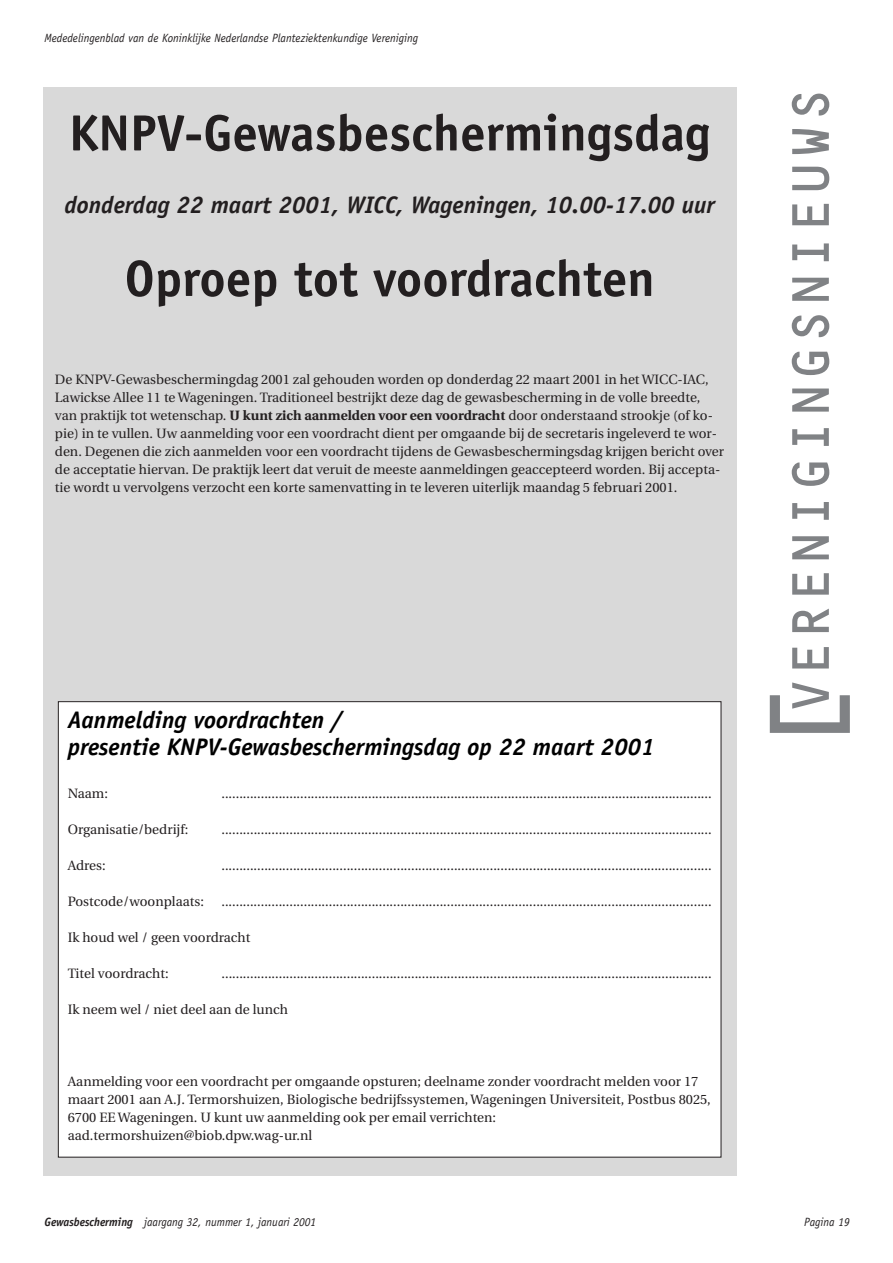
<style>
.page{position:relative;width:893px;height:1263px;background:#fff}
.page>*{position:absolute;margin:0;border:0;box-sizing:border-box;transform-origin:0 0}
.t1{font:108px "OCR C Regular";color:#808285;scale:.95 1}
.t2{font:54px "OCR C Regular";color:#808285;scale:.95 1}
.t3{font:700 51px "Officina Sans";color:#231f20}
.t4{font:italic 700 24px/27px "Officina Sans";color:#000}
.t5{font:italic 700 24px "Officina Sans";color:#231f20}
.t6{font:13.5px/18px "Utopia";color:#231f20}
.t7{font:italic 12px "Officina Sans";color:#231f20;scale:.95 1}
.s1{font-weight:700}
</style>
<div class="page">
<div style="left:43px;top:87px;width:693px;height:1089px;background:#d9d9d9"></div>
<div style="left:58px;top:702px;width:663px;height:455px;background:#fff"></div>
<p class="t7" style="left:44px;top:33px;width:394px">Mededelingenblad van de Koninklijke Nederlandse Planteziektenkundige Vereniging</p>
<h3 class="t3" style="left:69px;top:114px;width:643px">KNPV-Gewasbeschermingsdag</h3>
<h3 class="t5" style="left:64px;top:195px;width:652px">donderdag 22 maart 2001, WICC, Wageningen, 10.00-17.00 uur</h3>
<h3 class="t3" style="left:125px;top:259px;width:531px">Oproep tot voordrachten</h3>
<p class="t6" style="left:55px;top:371px;width:670px">De KNPV-Gewasbeschermingdag 2001 zal gehouden worden op donderdag 22 maart 2001 in het WICC-IAC, Lawickse Allee 11 te Wageningen. Traditioneel bestrijkt deze dag de gewasbescherming in de volle breedte, van praktijk tot wetenschap. <span class="s1">U kunt zich aanmelden voor een voordracht</span> door onderstaand strookje (of ko&shy;pie) in te vullen. Uw aanmelding voor een voordracht dient per omgaande bij de secretaris ingeleverd te wor&shy;den. Degenen die zich aanmelden voor een voordracht tijdens de Gewasbeschermingsdag krijgen bericht over de acceptatie hiervan. De praktijk leert dat veruit de meeste aanmeldingen geaccepteerd worden. Bij accepta&shy;tie wordt u vervolgens verzocht een korte samenvatting in te leveren uiterlijk maandag 5 februari 2001.</p>
<h3 class="t4" style="left:68px;top:709px;width:588px">Aanmelding voordrachten /<br>presentie KNPV-Gewasbeschermingsdag op 22 maart 2001</h3>
<p class="t6" style="left:68px;top:785px;width:42px">Naam:</p>
<p class="t6" style="left:221px;top:785px;width:491px">.........................................................................................................................................</p>
<p class="t6" style="left:68px;top:821px;width:122px">Organisatie/bedrijf:</p>
<p class="t6" style="left:221px;top:821px;width:491px">.........................................................................................................................................</p>
<p class="t6" style="left:68px;top:857px;width:39px">Adres:</p>
<p class="t6" style="left:221px;top:857px;width:491px">.........................................................................................................................................</p>
<p class="t6" style="left:68px;top:893px;width:138px">Postcode/woonplaats:</p>
<p class="t6" style="left:221px;top:893px;width:491px">.........................................................................................................................................</p>
<p class="t6" style="left:68px;top:929px;width:184px">Ik houd wel / geen voordracht</p>
<p class="t6" style="left:68px;top:965px;width:102px">Titel voordracht:</p>
<p class="t6" style="left:221px;top:965px;width:491px">.........................................................................................................................................</p>
<p class="t6" style="left:68px;top:1001px;width:222px">Ik neem wel / niet deel aan de lunch</p>
<p class="t6" style="left:68px;top:1073px;width:644px">Aanmelding voor een voordracht per omgaande opsturen; deelname zonder voordracht melden voor 17 maart 2001 aan A.J. Termorshuizen, Biologische bedrijfssystemen, Wageningen Universiteit, Postbus 8025, 6700 EE Wageningen. U kunt uw aanmelding ook per email verrichten: aad.termorshuizen@biob.dpw.wag-ur.nl</p>
<h2 class="t2" style="left:791px;top:714px;width:662px;rotate:-90deg">VERENIGINGSNIEUWS</h2>
<h1 class="t1" style="left:775px;top:751px;width:79px;rotate:-90deg">[</h1>
<p class="t7" style="left:44px;top:1218px;width:288px"><span class="s1">Gewasbescherming</span> jaargang 32, nummer 1, januari 2001</p>
<p class="t7" style="left:804px;top:1218px;width:49px">Pagina 19</p>
</div>
